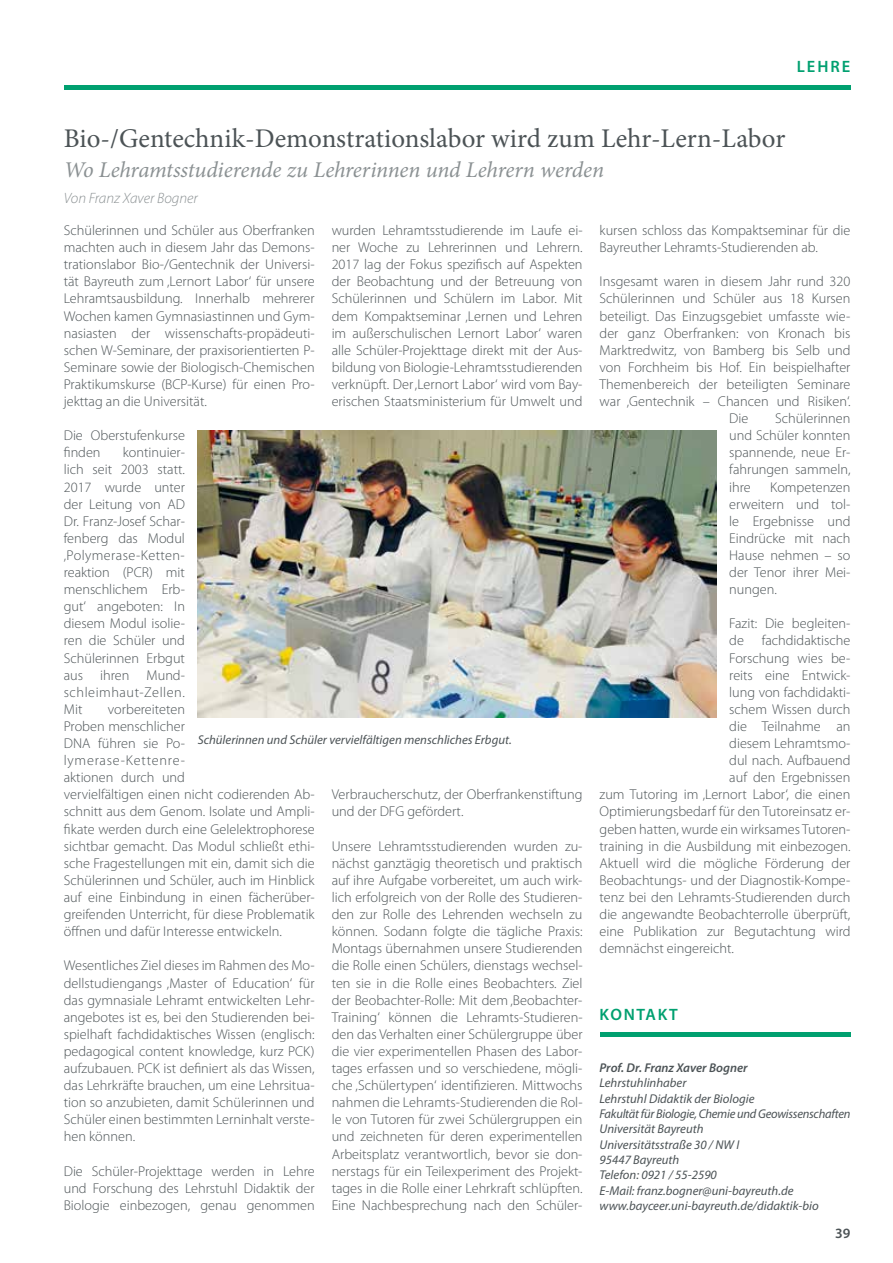
<style>
.page{position:relative;width:893px;height:1263px;background:#fff}
.page>*{position:absolute;margin:0;border:0;box-sizing:border-box;transform-origin:0 0}
.t1{font:27px "Minion Pro";color:#4c5356}
.t2{font:italic 22.5px "Minion Pro";letter-spacing:-.005em;color:#8b9193}
.t3{font:600 16.5px "Myriad Pro";letter-spacing:.105em;color:#00a070}
.t4{font:italic 300 15px "Myriad Pro";color:#8b9193}
.t5{font:300 14.25px/17.1px "Myriad Pro";color:#4c5356;text-align:justify}
.t6{font:600 14.25px "Myriad Pro";color:#4c5356}
.t7{font:italic 12.75px/15.3px "Myriad Pro";color:#4c5356}
.t8{font:italic 600 12.75px "Myriad Pro";color:#4c5356}
</style>
<div class="page">
<hr style="left:64px;top:85px;width:786px;height:4px;background:#00a070">
<hr style="left:600px;top:1033px;width:250px;height:4px;background:#00a070">
<img style="left:198px;top:431px;width:518px;height:287px">
<p class="t3" style="left:797px;top:56px;width:55px">LEHRE</p>
<h1 class="t1" style="left:64px;top:120px;width:723px">Bio-/Gentechnik-Demonstrationslabor wird zum Lehr-Lern-Labor</h1>
<h2 class="t2" style="left:64px;top:155px;width:542px">Wo Lehramtsstudierende zu Lehrerinnen und Lehrern werden</h2>
<p class="t4" style="left:64px;top:189px;width:136px">Von Franz Xaver Bogner</p>
<p class="t5" style="left:64px;top:222px;width:252px">Schülerinnen und Schüler aus Oberfranken machten auch in diesem Jahr das Demons&shy;trationslabor Bio-/Gentechnik der Universi&shy;tät Bayreuth zum ‚Lernort Labor‘ für unsere Lehramtsausbildung. Innerhalb mehrerer Wochen kamen Gymnasiastinnen und Gym&shy;nasiasten der wissenschafts-propädeuti&shy;schen W-Seminare, der praxisorientierten P-Seminare sowie der Biologisch-Chemischen Praktikumskurse (BCP-Kurse) für einen Pro&shy;jekttag an die Universität.</p>
<p class="t5" style="left:64px;top:427px;width:123px">Die Oberstufenkurse finden</p>
<p class="t5" style="left:332px;top:222px;width:252px">wurden Lehramtsstudierende im Laufe ei&shy;ner Woche zu Lehrerinnen und Lehrern.<br>2017 lag der Fokus spezifisch auf Aspekten der Beobachtung und der Betreuung von Schülerinnen und Schülern im Labor. Mit dem Kompaktseminar ‚Lernen und Lehren im außerschulischen Lernort Labor‘ waren alle Schüler-Projekttage direkt mit der Aus&shy;bildung von Biologie-Lehramtsstudierenden verknüpft. Der ‚Lernort Labor‘ wird vom Bay&shy;erischen Staatsministerium für Umwelt und</p>
<p class="t5" style="left:64px;top:444px;width:123px;text-indent:59px">kontinuier&shy;lich seit 2003 statt.<br>2017 wurde unter der Leitung von AD Dr. Franz-Josef Schar&shy;fenberg das Modul ‚Polymerase-Ketten&shy;reaktion (PCR) mit menschlichem Erb&shy;gut‘ angeboten: In diesem Modul isolie&shy;ren die Schüler und Schülerinnen Erbgut aus ihren Mund&shy;schleimhaut-Zellen.<br>Mit</p>
<p class="t5" style="left:64px;top:700px;width:252px;text-align:left;text-indent:44px">vorbereiteten<br>Proben menschlicher<br>DNA führen sie Po-<br>lymerase-Kettenre-<br>aktionen durch und<br>vervielfältigen einen nicht codierenden Ab&shy;schnitt aus dem Genom. Isolate und Ampli&shy;fikate werden durch eine Gelelektrophorese sichtbar gemacht. Das Modul schließt ethi&shy;sche Fragestellungen mit ein, damit sich die Schülerinnen und Schüler, auch im Hinblick auf eine Einbindung in einen fächerüber&shy;greifenden Unterricht, für diese Problematik öffnen und dafür Interesse entwickeln.</p>
<p class="t5" style="left:64px;top:957px;width:252px">Wesentliches Ziel dieses im Rahmen des Mo&shy;dellstudiengangs ‚Master of Education‘ für das gymnasiale Lehramt entwickelten Lehr&shy;angebotes ist es, bei den Studierenden bei&shy;spielhaft fachdidaktisches Wissen (englisch: pedagogical content knowledge, kurz PCK) aufzubauen. PCK ist definiert als das Wissen, das Lehrkräfte brauchen, um eine Lehrsitua&shy;tion so anzubieten, damit Schülerinnen und Schüler einen bestimmten Lerninhalt verste&shy;hen können.</p>
<p class="t5" style="left:64px;top:1162px;width:252px">Die Schüler-Projekttage werden in Lehre und Forschung des Lehrstuhl Didaktik der Biologie einbezogen, genau genommen</p>
<p class="t7" style="left:198px;top:732px;width:315px">Schülerinnen und Schüler vervielfältigen menschliches Erbgut.</p>
<p class="t5" style="left:332px;top:786px;width:252px">Verbraucherschutz, der Oberfrankenstiftung und der DFG gefördert.</p>
<p class="t5" style="left:332px;top:837px;width:252px">Unsere Lehramtsstudierenden wurden zu&shy;nächst ganztägig theoretisch und praktisch auf ihre Aufgabe vorbereitet, um auch wirk&shy;lich erfolgreich von der Rolle des Studieren&shy;den zur Rolle des Lehrenden wechseln zu können. Sodann folgte die tägliche Praxis:<br>Montags übernahmen unsere Studierenden die Rolle einen Schülers, dienstags wechsel&shy;ten sie in die Rolle eines Beobachters. Ziel der Beobachter-Rolle: Mit dem ‚Beobachter-Training‘ können die Lehramts-Studieren&shy;den das Verhalten einer Schülergruppe über die vier experimentellen Phasen des Labor&shy;tages erfassen und so verschiedene, mögli&shy;che ‚Schülertypen‘ identifizieren. Mittwochs nahmen die Lehramts-Studierenden die Rol&shy;le von Tutoren für zwei Schülergruppen ein und zeichneten für deren experimentellen Arbeitsplatz verantwortlich, bevor sie don&shy;nerstags für ein Teilexperiment des Projekt&shy;tages in die Rolle einer Lehrkraft schlüpften.<br>Eine Nachbesprechung nach den Schüler-</p>
<p class="t5" style="left:600px;top:222px;width:252px">kursen schloss das Kompaktseminar für die<br>Bayreuther Lehramts-Studierenden ab.</p>
<p class="t5" style="left:600px;top:273px;width:252px">Insgesamt waren in diesem Jahr rund 320</p>
<p class="t5" style="left:600px;top:290px;width:252px">Schülerinnen und Schüler aus 18 Kursen</p>
<p class="t5" style="left:600px;top:307px;width:252px">beteiligt. Das Einzugsgebiet umfasste wie-</p>
<p class="t5" style="left:600px;top:324px;width:252px">der ganz Oberfranken: von Kronach bis</p>
<p class="t5" style="left:600px;top:341px;width:252px">Marktredwitz, von Bamberg bis Selb und</p>
<p class="t5" style="left:600px;top:358px;width:252px">von Forchheim bis Hof. Ein beispielhafter</p>
<p class="t5" style="left:600px;top:375px;width:252px">Themenbereich der beteiligten Seminare</p>
<p class="t5" style="left:600px;top:393px;width:252px">war ‚Gentechnik – Chancen und Risiken‘.</p>
<p class="t5" style="left:729px;top:410px;width:21px">Die</p>
<p class="t5" style="left:729px;top:410px;width:123px;text-indent:46px">Schülerinnen und Schüler konnten spannende, neue Er&shy;fahrungen sammeln, ihre</p>
<p class="t5" style="left:729px;top:478px;width:123px;text-indent:41px">Kompetenzen erweitern und tol&shy;le Ergebnisse und Eindrücke mit nach Hause nehmen – so der Tenor ihrer Mei&shy;nungen.</p>
<p class="t5" style="left:729px;top:615px;width:123px">Fazit: Die begleiten-</p>
<p class="t5" style="left:729px;top:632px;width:123px">de fachdidaktische</p>
<p class="t5" style="left:729px;top:649px;width:123px">Forschung wies be-</p>
<p class="t5" style="left:729px;top:666px;width:123px">reits eine Entwick-</p>
<p class="t5" style="left:729px;top:683px;width:123px">lung von fachdidakti-</p>
<p class="t5" style="left:729px;top:700px;width:123px">schem Wissen durch</p>
<p class="t5" style="left:729px;top:717px;width:123px">die Teilnahme an</p>
<p class="t5" style="left:729px;top:735px;width:123px">diesem Lehramtsmo-</p>
<p class="t5" style="left:729px;top:752px;width:123px">dul nach. Aufbauend</p>
<p class="t5" style="left:729px;top:769px;width:123px">auf den Ergebnissen</p>
<p class="t5" style="left:600px;top:786px;width:252px">zum Tutoring im ‚Lernort Labor‘, die einen</p>
<p class="t5" style="left:600px;top:803px;width:252px">Optimierungsbedarf für den Tutoreinsatz er-</p>
<p class="t5" style="left:600px;top:820px;width:252px">geben hatten, wurde ein wirksames Tutoren-</p>
<p class="t5" style="left:600px;top:837px;width:252px">training in die Ausbildung mit einbezogen.</p>
<p class="t5" style="left:600px;top:854px;width:252px">Aktuell wird die mögliche Förderung der</p>
<p class="t5" style="left:600px;top:871px;width:252px">Beobachtungs- und der Diagnostik-Kompe-</p>
<p class="t5" style="left:600px;top:888px;width:252px">tenz bei den Lehramts-Studierenden durch</p>
<p class="t5" style="left:600px;top:906px;width:252px">die angewandte Beobachterrolle überprüft,</p>
<p class="t5" style="left:600px;top:923px;width:252px">eine Publikation zur Begutachtung wird</p>
<p class="t5" style="left:600px;top:940px;width:136px">demnächst eingereicht.</p>
<p class="t3" style="left:600px;top:1003px;width:80px">KONTAKT</p>
<p class="t8" style="left:600px;top:1060px;width:149px">Prof. Dr. Franz Xaver Bogner</p>
<p class="t7" style="left:600px;top:1075px;width:252px">Lehrstuhlinhaber<br>Lehrstuhl Didaktik der Biologie<br>Fakultät für Biologie, Chemie und Geowissenschaften<br>Universität Bayreuth<br>Universitätsstraße 30 / NW I<br>95447 Bayreuth<br>Telefon: 0921 / 55-2590<br>E-Mail: franz.bogner@uni-bayreuth.de www.bayceer.uni-bayreuth.de/didaktik-bio</p>
<p class="t6" style="left:835px;top:1224px;width:17px">39</p>
</div>
